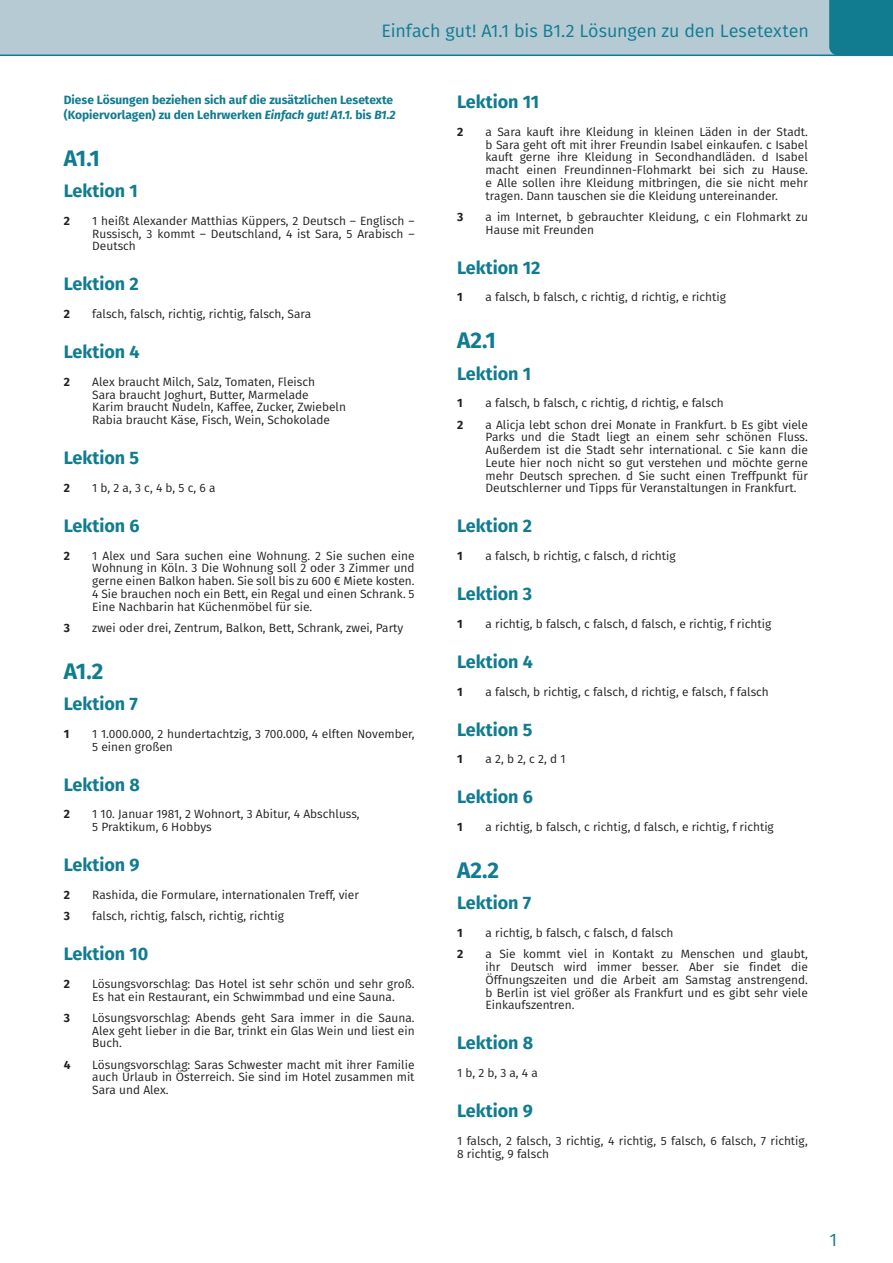
<style>
.page{position:relative;width:893px;height:1263px;background:#fff}
.page>*{position:absolute;margin:0;border:0;box-sizing:border-box;transform-origin:0 0}
.t1{font:700 22.5px "Fira Sans";letter-spacing:-.02em;color:#117c90}
.t2{font:700 18px "Fira Sans";color:#117c90}
.t3{font:18px "Fira Sans";letter-spacing:-.005em;color:#117c90}
.t4{font:12px/12.8px "Fira Sans";color:#231f20;text-align:justify}
.t5{font:700 12px/15px "Fira Sans";color:#117c90}
.t6{font:700 12px "Fira Sans";color:#231f20}
.s1{font-style:italic}
</style>
<div class="page">
<div style="left:0;top:0;width:893px;height:55px;background:#b6cad4"></div>
<hr style="left:0;top:55px;width:893px;height:1px;background:#117c90">
<div style="left:829px;top:0;width:64px;height:55px;background:#117c90"></div>
<h2 class="t3" style="left:382px;top:17px;width:429px">Einfach gut! A1.1 bis B1.2 Lösungen zu den Lesetexten</h2>
<p class="t5" style="left:64px;top:91px;width:333px">Diese Lösungen beziehen sich auf die zusätzlichen Lesetexte (Kopiervorlagen) zu den Lehrwerken <span class="s1">Einfach gut! A1.1.</span> bis <span class="s1">B1.2</span></p>
<h1 class="t1" style="left:64px;top:139px;width:38px">A1.1</h1>
<h2 class="t2" style="left:64px;top:176px;width:76px">Lektion 1</h2>
<p class="t6" style="left:64px;top:211px;width:8px">2</p>
<p class="t4" style="left:92px;top:214px;width:324px">1 heißt Alexander Matthias Küppers, 2 Deutsch – Englisch – Russisch, 3 kommt – Deutschland, 4 ist Sara, 5 Arabisch – Deutsch</p>
<h2 class="t2" style="left:64px;top:269px;width:77px">Lektion 2</h2>
<p class="t6" style="left:64px;top:304px;width:8px">2</p>
<p class="t4" style="left:92px;top:307px;width:221px">falsch, falsch, richtig, richtig, falsch, Sara</p>
<h2 class="t2" style="left:64px;top:337px;width:77px">Lektion 4</h2>
<p class="t6" style="left:64px;top:372px;width:8px">2</p>
<p class="t4" style="left:92px;top:375px;width:255px;text-align:left">Alex braucht Milch, Salz, Tomaten, Fleisch<br>Sara braucht Joghurt, Butter, Marmelade<br>Karim braucht Nudeln, Kaffee, Zucker, Zwiebeln Rabia braucht Käse, Fisch, Wein, Schokolade</p>
<h2 class="t2" style="left:64px;top:443px;width:77px">Lektion 5</h2>
<p class="t6" style="left:64px;top:478px;width:8px">2</p>
<p class="t4" style="left:92px;top:481px;width:125px">1 b, 2 a, 3 c, 4 b, 5 c, 6 a</p>
<h2 class="t2" style="left:64px;top:510px;width:77px">Lektion 6</h2>
<p class="t6" style="left:64px;top:545px;width:8px">2</p>
<p class="t4" style="left:92px;top:549px;width:324px">1 Alex und Sara suchen eine Wohnung. 2 Sie suchen eine Wohnung in Köln. 3 Die Wohnung soll 2 oder 3 Zimmer und gerne einen Balkon haben. Sie soll bis zu 600 € Miete kosten.<br>4 Sie brauchen noch ein Bett, ein Regal und einen Schrank. 5<br>Eine Nachbarin hat Küchenmöbel für sie.</p>
<p class="t6" style="left:64px;top:618px;width:8px">3</p>
<p class="t4" style="left:92px;top:621px;width:313px">zwei oder drei, Zentrum, Balkon, Bett, Schrank, zwei, Party</p>
<h1 class="t1" style="left:64px;top:652px;width:41px">A1.2</h1>
<h2 class="t2" style="left:64px;top:689px;width:76px">Lektion 7</h2>
<p class="t6" style="left:64px;top:724px;width:7px">1</p>
<p class="t4" style="left:92px;top:727px;width:324px">1 1.000.000, 2 hundertachtzig, 3 700.000, 4 elften November,<br>5 einen großen</p>
<h2 class="t2" style="left:64px;top:769px;width:78px">Lektion 8</h2>
<p class="t6" style="left:64px;top:804px;width:8px">2</p>
<p class="t4" style="left:92px;top:807px;width:269px">1 10. Januar 1981, 2 Wohnort, 3 Abitur, 4 Abschluss,<br>5 Praktikum, 6 Hobbys</p>
<h2 class="t2" style="left:64px;top:850px;width:77px">Lektion 9</h2>
<p class="t6" style="left:64px;top:885px;width:8px">2</p>
<p class="t4" style="left:92px;top:888px;width:268px">Rashida, die Formulare, internationalen Treff, vier</p>
<p class="t6" style="left:64px;top:906px;width:8px">3</p>
<p class="t4" style="left:92px;top:909px;width:193px">falsch, richtig, falsch, richtig, richtig</p>
<h2 class="t2" style="left:64px;top:939px;width:86px">Lektion 10</h2>
<p class="t6" style="left:64px;top:974px;width:8px">2</p>
<p class="t4" style="left:92px;top:977px;width:324px">Lösungsvorschlag: Das Hotel ist sehr schön und sehr groß.<br>Es hat ein Restaurant, ein Schwimmbad und eine Sauna.</p>
<p class="t6" style="left:64px;top:1008px;width:8px">3</p>
<p class="t4" style="left:92px;top:1011px;width:324px">Lösungsvorschlag: Abends geht Sara immer in die Sauna.<br>Alex geht lieber in die Bar, trinkt ein Glas Wein und liest ein Buch.</p>
<p class="t6" style="left:64px;top:1054px;width:8px">4</p>
<p class="t4" style="left:92px;top:1058px;width:324px">Lösungsvorschlag: Saras Schwester macht mit ihrer Familie auch Urlaub in Österreich. Sie sind im Hotel zusammen mit Sara und Alex.</p>
<h2 class="t2" style="left:457px;top:87px;width:84px">Lektion 11</h2>
<p class="t6" style="left:457px;top:122px;width:8px">2</p>
<p class="t4" style="left:486px;top:125px;width:324px">a Sara kauft ihre Kleidung in kleinen Läden in der Stadt. b Sara geht oft mit ihrer Freundin Isabel einkaufen. c Isabel kauft gerne ihre Kleidung in Secondhandläden. d Isabel macht einen Freundinnen-Flohmarkt bei sich zu Hause. e Alle sollen ihre Kleidung mitbringen, die sie nicht mehr tragen. Dann tauschen sie die Kleidung untereinander.</p>
<p class="t6" style="left:457px;top:207px;width:8px">3</p>
<p class="t4" style="left:486px;top:210px;width:324px">a im Internet, b gebrauchter Kleidung, c ein Flohmarkt zu<br>Hause mit Freunden</p>
<h2 class="t2" style="left:457px;top:252px;width:85px">Lektion 12</h2>
<p class="t6" style="left:457px;top:287px;width:7px">1</p>
<p class="t4" style="left:486px;top:291px;width:242px">a falsch, b falsch, c richtig, d richtig, e richtig</p>
<h1 class="t1" style="left:457px;top:321px;width:40px">A2.1</h1>
<h2 class="t2" style="left:457px;top:358px;width:76px">Lektion 1</h2>
<p class="t6" style="left:457px;top:393px;width:7px">1</p>
<p class="t4" style="left:486px;top:396px;width:240px">a falsch, b falsch, c richtig, d richtig, e falsch</p>
<p class="t6" style="left:457px;top:414px;width:8px">2</p>
<p class="t4" style="left:486px;top:418px;width:324px">a Alicja lebt schon drei Monate in Frankfurt. b Es gibt viele Parks und die Stadt liegt an einem sehr schönen Fluss.<br>Außerdem ist die Stadt sehr international. c Sie kann die Leute hier noch nicht so gut verstehen und möchte gerne mehr Deutsch sprechen. d Sie sucht einen Treffpunkt für Deutschlerner und Tipps für Veranstaltungen in Frankfurt.</p>
<h2 class="t2" style="left:457px;top:511px;width:77px">Lektion 2</h2>
<p class="t6" style="left:457px;top:546px;width:7px">1</p>
<p class="t4" style="left:486px;top:549px;width:191px">a falsch, b richtig, c falsch, d richtig</p>
<h2 class="t2" style="left:457px;top:579px;width:77px">Lektion 3</h2>
<p class="t6" style="left:457px;top:614px;width:7px">1</p>
<p class="t4" style="left:486px;top:617px;width:287px">a richtig, b falsch, c falsch, d falsch, e richtig, f richtig</p>
<h2 class="t2" style="left:457px;top:646px;width:77px">Lektion 4</h2>
<p class="t6" style="left:457px;top:681px;width:7px">1</p>
<p class="t4" style="left:486px;top:685px;width:285px">a falsch, b richtig, c falsch, d richtig, e falsch, f falsch</p>
<h2 class="t2" style="left:457px;top:714px;width:77px">Lektion 5</h2>
<p class="t6" style="left:457px;top:749px;width:7px">1</p>
<p class="t4" style="left:486px;top:752px;width:81px">a 2, b 2, c 2, d 1</p>
<h2 class="t2" style="left:457px;top:782px;width:77px">Lektion 6</h2>
<p class="t6" style="left:457px;top:817px;width:7px">1</p>
<p class="t4" style="left:486px;top:820px;width:290px">a richtig, b falsch, c richtig, d falsch, e richtig, f richtig</p>
<h1 class="t1" style="left:457px;top:851px;width:44px">A2.2</h1>
<h2 class="t2" style="left:457px;top:888px;width:76px">Lektion 7</h2>
<p class="t6" style="left:457px;top:923px;width:7px">1</p>
<p class="t4" style="left:486px;top:926px;width:189px">a richtig, b falsch, c falsch, d falsch</p>
<p class="t6" style="left:457px;top:944px;width:8px">2</p>
<p class="t4" style="left:486px;top:947px;width:324px">a Sie kommt viel in Kontakt zu Menschen und glaubt, ihr Deutsch wird immer besser. Aber sie findet die Öffnungszeiten und die Arbeit am Samstag anstrengend. b Berlin ist viel größer als Frankfurt und es gibt sehr viele Einkaufszentren.</p>
<h2 class="t2" style="left:457px;top:1028px;width:78px">Lektion 8</h2>
<p class="t4" style="left:457px;top:1066px;width:82px">1 b, 2 b, 3 a, 4 a</p>
<h2 class="t2" style="left:457px;top:1096px;width:77px">Lektion 9</h2>
<p class="t4" style="left:457px;top:1134px;width:352px">1 falsch, 2 falsch, 3 richtig, 4 richtig, 5 falsch, 6 falsch, 7 richtig,<br>8 richtig, 9 falsch</p>
<h2 class="t3" style="left:830px;top:1226px;width:9px">1</h2>
</div>
